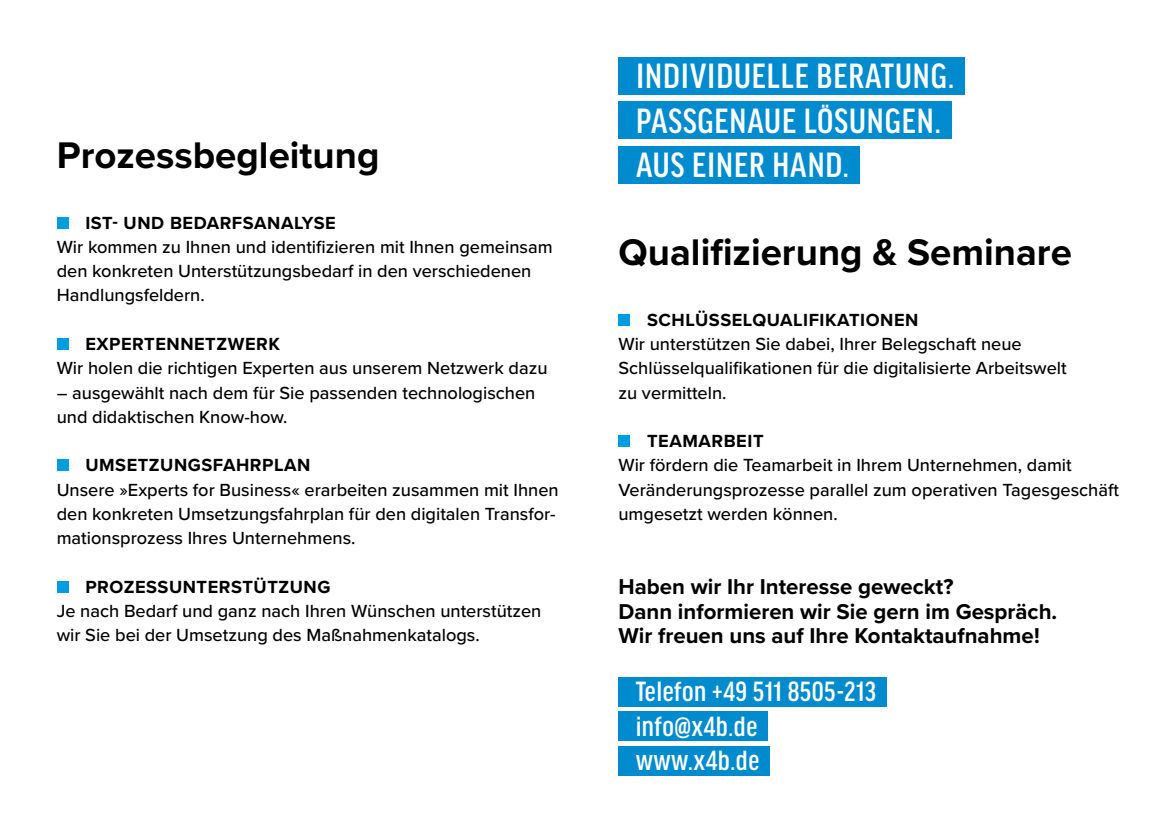
<style>
.page{position:relative;width:1174px;height:840px;background:#fff}
.page>*{position:absolute;margin:0;border:0;box-sizing:border-box;transform-origin:0 0}
.t1{font:700 38.4px "Proxima Nova";color:#000}
.t2{font:500 condensed 37.2px/44.4px "Good Headline Pro";letter-spacing:.025em;color:#fff}
.t3{font:500 condensed 29.6px/34.6px "Good Headline Pro";letter-spacing:.015em;color:#fff}
.t4{font:700 22.2px/24.2px "Proxima Nova";color:#000}
.t5{font:500 18.2px/24.2px "Proxima Nova";color:#000}
.t6{font:700 18.2px "Proxima Nova";letter-spacing:.03em;color:#000}
</style>
<div class="page">
<div style="left:618px;top:314px;width:12px;height:11px;background:#009ee0"></div>
<div style="left:618px;top:435px;width:12px;height:12px;background:#009ee0"></div>
<div style="left:57px;top:217px;width:11px;height:11px;background:#009ee0"></div>
<div style="left:57px;top:338px;width:11px;height:12px;background:#009ee0"></div>
<div style="left:57px;top:459px;width:11px;height:12px;background:#009ee0"></div>
<div style="left:57px;top:580px;width:11px;height:12px;background:#009ee0"></div>
<div style="left:619px;top:57px;width:346px;height:37px;background:#008bcf"></div>
<div style="left:619px;top:102px;width:333px;height:37px;background:#008bcf"></div>
<div style="left:619px;top:146px;width:241px;height:37px;background:#008bcf"></div>
<div style="left:618px;top:676px;width:269px;height:30px;background:#008bcf"></div>
<div style="left:618px;top:710px;width:150px;height:30px;background:#008bcf"></div>
<div style="left:618px;top:745px;width:152px;height:30px;background:#008bcf"></div>
<h1 class="t1" style="left:57px;top:132px;width:324px">Prozessbegleitung</h1>
<p class="t6" style="left:85px;top:211px;width:252px">IST- UND BEDARFSANALYSE</p>
<p class="t5" style="left:57px;top:235px;width:497px">Wir kommen zu Ihnen und identifizieren mit Ihnen gemeinsam den konkreten Unterstützungsbedarf in den verschiedenen<br>Handlungsfeldern.</p>
<p class="t6" style="left:85px;top:333px;width:196px">EXPERTENNETZWERK</p>
<p class="t5" style="left:57px;top:356px;width:492px">Wir holen die richtigen Experten aus unserem Netzwerk dazu</p>
<p class="t5" style="left:57px;top:380px;width:480px">– ausgewählt nach dem für Sie passenden technologischen und didaktischen Know-how.</p>
<p class="t6" style="left:85px;top:454px;width:226px">UMSETZUNGSFAHRPLAN</p>
<p class="t5" style="left:57px;top:477px;width:503px">Unsere »Experts for Business« erarbeiten zusammen mit Ihnen den konkreten Umsetzungsfahrplan für den digitalen Transfor&shy;mationsprozess Ihres Unternehmens.</p>
<p class="t6" style="left:85px;top:575px;width:247px">PROZESSUNTERSTÜTZUNG</p>
<p class="t5" style="left:57px;top:598px;width:486px">Je nach Bedarf und ganz nach Ihren Wünschen unterstützen wir Sie bei der Umsetzung des Maßnahmenkatalogs.</p>
<h2 class="t2" style="left:636px;top:54px;width:320px">INDIVIDUELLE BERATUNG.<br>PASSGENAUE LÖSUNGEN.<br>AUS EINER HAND.</h2>
<h1 class="t1" style="left:618px;top:229px;width:455px">Qualifizierung &amp; Seminare</h1>
<p class="t6" style="left:647px;top:309px;width:273px">SCHLÜSSELQUALIFIKATIONEN</p>
<p class="t5" style="left:618px;top:332px;width:450px">Wir unterstützen Sie dabei, Ihrer Belegschaft neue<br>Schlüsselqualifikationen für die digitalisierte Arbeitswelt zu vermitteln.</p>
<p class="t6" style="left:647px;top:430px;width:118px">TEAMARBEIT</p>
<p class="t5" style="left:618px;top:453px;width:502px">Wir fördern die Teamarbeit in Ihrem Unternehmen, damit<br>Veränderungsprozesse parallel zum operativen Tagesgeschäft umgesetzt werden können.</p>
<p class="t4" style="left:618px;top:575px;width:440px">Haben wir Ihr Interesse geweckt?<br>Dann informieren wir Sie gern im Gespräch.<br>Wir freuen uns auf Ihre Kontaktaufnahme!</p>
<h3 class="t3" style="left:635px;top:674px;width:242px">Telefon +49 511 8505-213 info@x4b.de www.x4b.de</h3>
</div>
